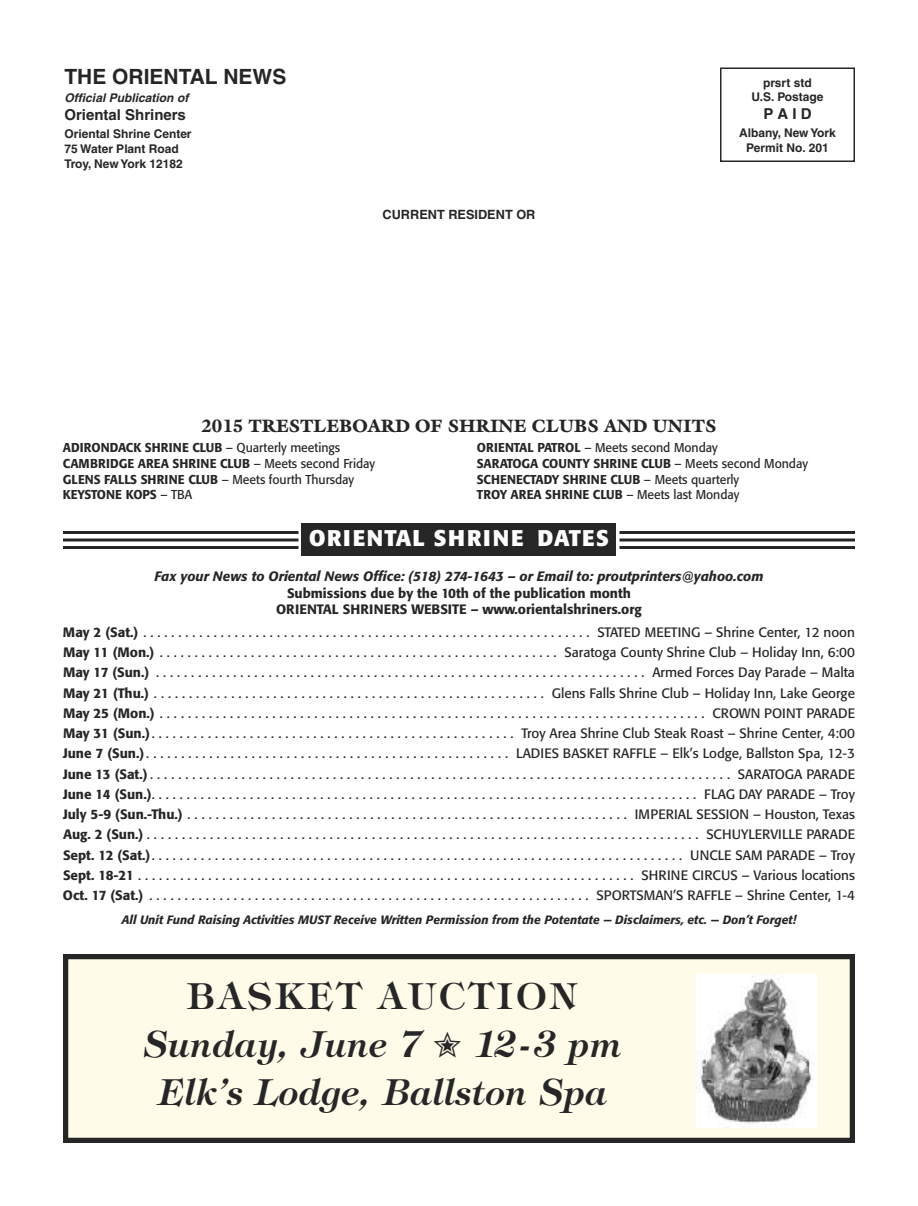
<style>
.page{position:relative;width:918px;height:1206px;background:#fff}
.page>*{position:absolute;margin:0;border:0;box-sizing:border-box;transform-origin:0 0}
.t1{font:italic 600 36px/48px "Tiffany";color:#272627}
.t2{font:600 36px "Tiffany";letter-spacing:.1em;color:#272627}
.t3{font:700 22.5px "Formata";letter-spacing:.07em;color:#fff}
.t4{font:700 21px "Helvetica";color:#272627}
.t5{font:900 18px "Galliard";color:#272627}
.t6{font:700 15px "Helvetica";color:#272627}
.t7{font:13.5px/20.2px "Formata";color:#272627;text-align:justify}
.t8{font:500 13.5px/16.5px "Formata";color:#272627;text-align:center}
.t9{font:italic 500 13.5px "Formata";color:#272627}
.t10{font:500 12.75px/15.8px "Formata";color:#272627;scale:.96 1}
.t11{font:700 12.75px "Helvetica";color:#272627}
.t12{font:italic 500 12px "Formata";color:#272627}
.t13{font:700 12px/15px "Helvetica";color:#272627;text-align:center}
.t14{font:italic 700 12px "Helvetica";color:#272627}
.s1{font-weight:400}
.s2{font-weight:500}
</style>
<div class="page">
<div style="left:68px;top:959px;width:782px;height:179px;background:#fffbe9"></div>
<div style="left:63px;top:954px;width:792px;height:189px;border:5px solid #272627"></div>
<div style="left:720px;top:68px;width:135px;height:94px;border:2px solid #272627"></div>
<div style="left:302px;top:524px;width:314px;height:32px;background:#272627"></div>
<hr style="left:63px;top:531px;width:235px;height:3px;background:#272627">
<hr style="left:63px;top:539px;width:235px;height:3px;background:#272627">
<hr style="left:63px;top:546px;width:235px;height:3px;background:#272627">
<hr style="left:620px;top:531px;width:235px;height:3px;background:#272627">
<hr style="left:620px;top:539px;width:235px;height:3px;background:#272627">
<hr style="left:620px;top:546px;width:235px;height:3px;background:#272627">
<img style="left:697px;top:974px;width:120px;height:154px">
<img style="left:816px;top:1080px;width:1px;height:48px">
<h3 class="t4" style="left:64px;top:69px;width:223px">THE ORIENTAL NEWS</h3>
<p class="t14" style="left:64px;top:93px;width:125px">Official Publication of</p>
<p class="t6" style="left:64px;top:109px;width:123px">Oriental Shriners</p>
<p class="t13" style="left:64px;top:128px;width:129px;text-align:left">Oriental Shrine Center<br>75 Water Plant Road<br>Troy, New York 12182</p>
<p class="t11" style="left:383px;top:210px;width:154px">CURRENT RESIDENT OR</p>
<p class="t13" style="left:752px;top:77px;width:73px;line-height:14.4px">prsrt std<br>U.S. Postage</p>
<p class="t6" style="left:763px;top:109px;width:50px">PAID</p>
<p class="t13" style="left:739px;top:127px;width:98px">Albany, New York<br>Permit No. 201</p>
<h3 class="t5" style="left:202px;top:418px;width:516px">2015 TRESTLEBOARD OF SHRINE CLUBS AND UNITS</h3>
<p class="t10" style="left:63px;top:441px;width:327px">ADIRONDACK SHRINE CLUB <span class="s1">– Quarterly meetings </span>CAMBRIDGE AREA SHRINE CLUB <span class="s1">– Meets second Friday </span>GLENS FALLS SHRINE CLUB <span class="s1">– Meets fourth Thursday </span>KEYSTONE KOPS <span class="s1">– TBA</span></p>
<p class="t10" style="left:477px;top:441px;width:346px">ORIENTAL PATROL <span class="s1">– Meets second Monday<br></span>SARATOGA COUNTY SHRINE CLUB <span class="s1">– Meets second Monday </span>SCHENECTADY SHRINE CLUB <span class="s1">– Meets quarterly<br></span>TROY AREA SHRINE CLUB <span class="s1">– Meets last Monday</span></p>
<h2 class="t3" style="left:309px;top:528px;width:301px">ORIENTAL SHRINE DATES</h2>
<p class="t9" style="left:154px;top:571px;width:611px">Fax your News to Oriental News Office: (518) 274-1643 – or Email to: proutprinters@yahoo.com</p>
<p class="t8" style="left:276px;top:586px;width:367px">Submissions due by the 10th of the publication month<br>ORIENTAL SHRINERS WEBSITE – www.orientalshriners.org</p>
<p class="t7" style="left:63px;top:623px;width:794px"><span class="s2">May 2 (Sat.)</span> . . . . . . . . . . . . . . . . . . . . . . . . . . . . . . . . . . . . . . . . . . . . . . . . . . . . . . . . . . . . . . . . STATED MEETING – Shrine Center, 12 noon <span class="s2">May 11 (Mon.)</span> . . . . . . . . . . . . . . . . . . . . . . . . . . . . . . . . . . . . . . . . . . . . . . . . . . . . . . . . . Saratoga County Shrine Club – Holiday Inn, 6:00<br><span class="s2">May 17 (Sun.)</span> . . . . . . . . . . . . . . . . . . . . . . . . . . . . . . . . . . . . . . . . . . . . . . . . . . . . . . . . . . . . . . . . . . . . . . Armed Forces Day Parade – Malta <span class="s2">May 21 (Thu.)</span> . . . . . . . . . . . . . . . . . . . . . . . . . . . . . . . . . . . . . . . . . . . . . . . . . . . . . . . . Glens Falls Shrine Club – Holiday Inn, Lake George <span class="s2">May 25 (Mon.)</span> . . . . . . . . . . . . . . . . . . . . . . . . . . . . . . . . . . . . . . . . . . . . . . . . . . . . . . . . . . . . . . . . . . . . . . . . . . . . . . CROWN POINT PARADE <span class="s2">May 31 (Sun.)</span>. . . . . . . . . . . . . . . . . . . . . . . . . . . . . . . . . . . . . . . . . . . . . . . . . . . . Troy Area Shrine Club Steak Roast – Shrine Center, 4:00<br><span class="s2">June 7 (Sun.)</span> . . . . . . . . . . . . . . . . . . . . . . . . . . . . . . . . . . . . . . . . . . . . . . . . . . . . LADIES BASKET RAFFLE – Elk’s Lodge, Ballston Spa, 12-3<br><span class="s2">June 13 (Sat.)</span> . . . . . . . . . . . . . . . . . . . . . . . . . . . . . . . . . . . . . . . . . . . . . . . . . . . . . . . . . . . . . . . . . . . . . . . . . . . . . . . . . . . SARATOGA PARADE <span class="s2">June 14 (Sun.)</span>. . . . . . . . . . . . . . . . . . . . . . . . . . . . . . . . . . . . . . . . . . . . . . . . . . . . . . . . . . . . . . . . . . . . . . . . . . . . . . FLAG DAY PARADE – Troy <span class="s2">July 5-9 (Sun.-Thu.)</span> . . . . . . . . . . . . . . . . . . . . . . . . . . . . . . . . . . . . . . . . . . . . . . . . . . . . . . . . . . . . . . . IMPERIAL SESSION – Houston, Texas <span class="s2">Aug. 2 (Sun.)</span> . . . . . . . . . . . . . . . . . . . . . . . . . . . . . . . . . . . . . . . . . . . . . . . . . . . . . . . . . . . . . . . . . . . . . . . . . . . . . . . SCHUYLERVILLE PARADE <span class="s2">Sept. 12 (Sat.)</span>. . . . . . . . . . . . . . . . . . . . . . . . . . . . . . . . . . . . . . . . . . . . . . . . . . . . . . . . . . . . . . . . . . . . . . . . . . . . UNCLE SAM PARADE – Troy <span class="s2">Sept. 18-21</span> . . . . . . . . . . . . . . . . . . . . . . . . . . . . . . . . . . . . . . . . . . . . . . . . . . . . . . . . . . . . . . . . . . . . . . . SHRINE CIRCUS – Various locations <span class="s2">Oct. 17 (Sat.)</span> . . . . . . . . . . . . . . . . . . . . . . . . . . . . . . . . . . . . . . . . . . . . . . . . . . . . . . . . . . . . . . . SPORTSMAN’S RAFFLE – Shrine Center, 1-4</p>
<p class="t12" style="left:122px;top:915px;width:676px">All Unit Fund Raising Activities MUST Receive Written Permission from the Potentate — Disclaimers, etc. — Don’t Forget!</p>
<h1 class="t2" style="left:188px;top:975px;width:391px">BASKET AUCTION</h1>
<h1 class="t1" style="left:143px;top:1020px;width:280px">Sunday, June 7</h1>
<h1 class="t1" style="left:158px;top:1020px;width:466px;text-indent:316px">12-3 pm<br>Elk’s Lodge, Ballston Spa</h1>
</div>
